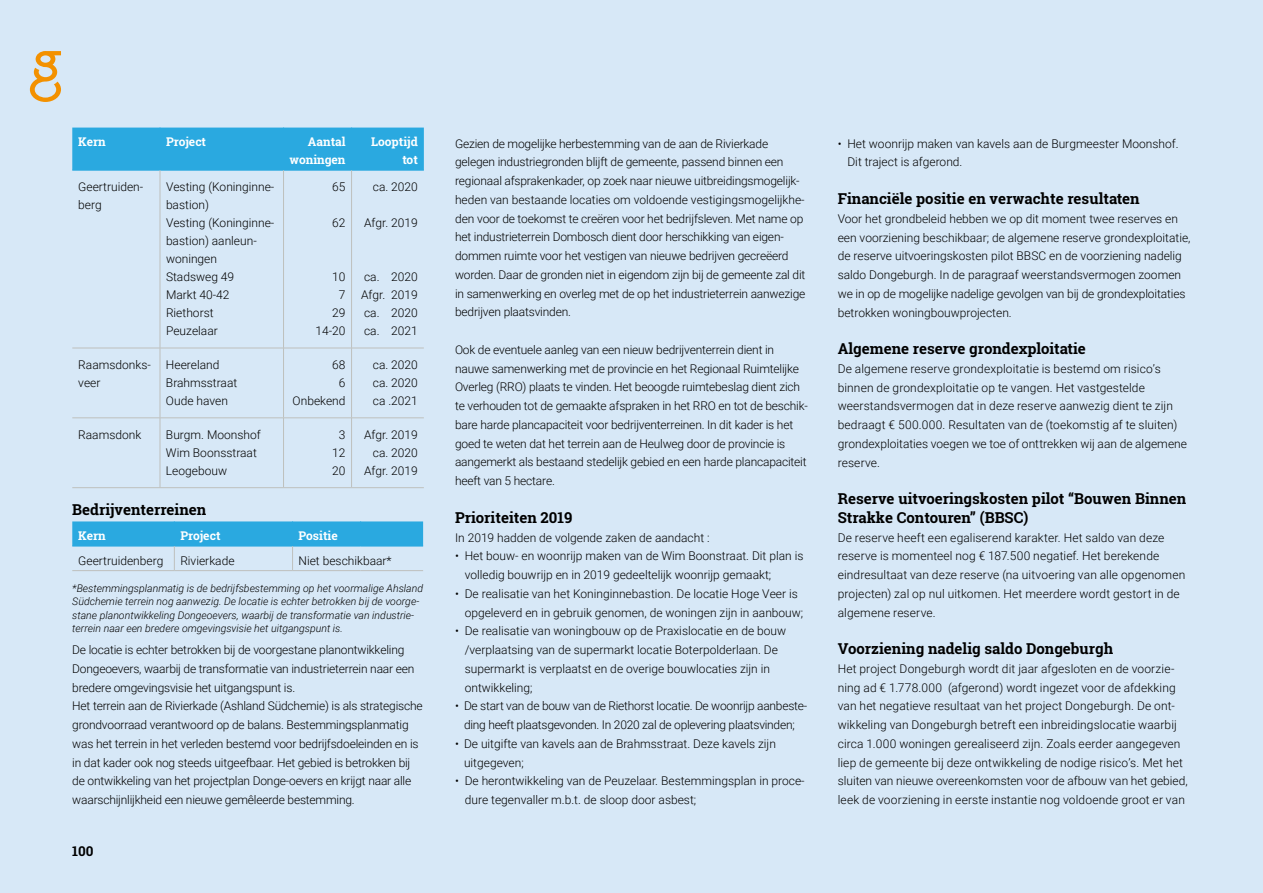
<style>
.page{position:relative;width:1263px;height:893px;background:#d7e8f7}
.page>*{position:absolute;margin:0;border:0;box-sizing:border-box;transform-origin:0 0}
.t1{font:700 15px/18.8px "Roboto Slab";color:#000}
.t2{font:700 13.5px "Roboto Slab";color:#000}
.t3{font:300 12px/18.8px "Roboto";color:#000}
.t4{font:300 12px/18.8px "Roboto";letter-spacing:-.02em;color:#000;text-align:center}
.t5{font:700 12px/18px "Roboto Slab";color:#fff;text-align:right}
.t6{font:italic 300 10.5px/13.5px "Roboto";color:#000}
</style>
<div class="page">
<div style="left:72px;top:128px;width:352px;height:42px;background:#2aa9e0"></div>
<hr style="left:160px;top:128px;width:1px;height:42px;background:#2aa9e0">
<hr style="left:283px;top:128px;width:1px;height:42px;background:#2aa9e0">
<hr style="left:351px;top:128px;width:1px;height:42px;background:#2aa9e0">
<hr style="left:72px;top:170px;width:88px;height:1px;background:#2aa9e0">
<hr style="left:160px;top:170px;width:123px;height:1px;background:#2aa9e0">
<hr style="left:284px;top:170px;width:68px;height:1px;background:#2aa9e0">
<hr style="left:352px;top:170px;width:72px;height:1px;background:#2aa9e0">
<hr style="left:160px;top:170px;width:1px;height:178px;background:#bec0bd">
<hr style="left:283px;top:170px;width:1px;height:178px;background:#bec0bd">
<hr style="left:351px;top:170px;width:1px;height:178px;background:#bec0bd">
<hr style="left:72px;top:348px;width:88px;height:1px;background:#bec0bd">
<hr style="left:160px;top:348px;width:123px;height:1px;background:#bec0bd">
<hr style="left:160px;top:348px;width:1px;height:70px;background:#bec0bd">
<hr style="left:284px;top:348px;width:68px;height:1px;background:#bec0bd">
<hr style="left:283px;top:348px;width:1px;height:70px;background:#bec0bd">
<hr style="left:352px;top:348px;width:72px;height:1px;background:#bec0bd">
<hr style="left:351px;top:348px;width:1px;height:70px;background:#bec0bd">
<hr style="left:72px;top:418px;width:88px;height:1px;background:#bec0bd">
<hr style="left:160px;top:418px;width:123px;height:1px;background:#bec0bd">
<hr style="left:160px;top:418px;width:1px;height:69px;background:#bec0bd">
<hr style="left:284px;top:418px;width:68px;height:1px;background:#bec0bd">
<hr style="left:283px;top:418px;width:1px;height:69px;background:#bec0bd">
<hr style="left:352px;top:418px;width:72px;height:1px;background:#bec0bd">
<hr style="left:351px;top:418px;width:1px;height:69px;background:#bec0bd">
<hr style="left:72px;top:487px;width:88px;height:1px;background:#bec0bd">
<hr style="left:160px;top:487px;width:123px;height:1px;background:#bec0bd">
<hr style="left:284px;top:487px;width:68px;height:1px;background:#bec0bd">
<hr style="left:352px;top:487px;width:72px;height:1px;background:#bec0bd">
<svg style="left:72px;top:521px;width:351px;height:49px"></svg>
<hr style="left:72px;top:570px;width:102px;height:1px;background:#bec0bd">
<hr style="left:174px;top:570px;width:119px;height:1px;background:#bec0bd">
<hr style="left:293px;top:570px;width:68px;height:1px;background:#bec0bd">
<hr style="left:361px;top:570px;width:62px;height:1px;background:#bec0bd">
<svg style="left:30px;top:51px;width:31px;height:51px"></svg>
<p class="t5" style="left:78px;top:133px;width:29px">Kern</p>
<p class="t5" style="left:166px;top:133px;width:42px">Project</p>
<p class="t5" style="left:289px;top:133px;width:58px">Aantal woningen</p>
<p class="t5" style="left:371px;top:133px;width:48px">Looptijd tot</p>
<p class="t3" style="left:78px;top:178px;width:66px;line-height:18px">Geertruiden&shy;berg</p>
<p class="t3" style="left:166px;top:178px;width:110px;line-height:18px">Vesting (Koninginne&shy;bastion)<br>Vesting (Koninginne&shy;bastion) aanleun&shy;woningen<br>Stadsweg 49<br>Markt 40-42<br>Riethorst<br>Peuzelaar</p>
<p class="t3" style="left:332px;top:177px;width:15px">65</p>
<p class="t3" style="left:373px;top:177px;width:46px">ca. 2020</p>
<p class="t3" style="left:364px;top:213px;width:55px">Afgr. 2019</p>
<p class="t3" style="left:332px;top:213px;width:15px">62</p>
<p class="t3" style="left:361px;top:268px;width:58px;line-height:18px;text-align:justify">ca. 2020<br>Afgr. 2019 ca. 2020 ca. 2021</p>
<p class="t3" style="left:315px;top:268px;width:32px;line-height:18px;text-align:right">10<br>7<br>29<br>14-20</p>
<p class="t3" style="left:78px;top:355px;width:74px;line-height:18px">Raamsdonks&shy;veer</p>
<p class="t3" style="left:166px;top:355px;width:73px;line-height:18px">Heereland<br>Brahmsstraat<br>Oude haven</p>
<p class="t3" style="left:293px;top:355px;width:54px;line-height:18px;text-align:right">68<br>6<br>Onbekend</p>
<p class="t3" style="left:373px;top:355px;width:46px;line-height:18px;text-align:justify">ca. 2020 ca. 2020 ca .2021</p>
<p class="t3" style="left:78px;top:425px;width:65px">Raamsdonk</p>
<p class="t3" style="left:166px;top:425px;width:96px;line-height:18px">Burgm. Moonshof<br>Wim Boonsstraat<br>Leogebouw</p>
<p class="t3" style="left:332px;top:425px;width:15px;line-height:18px;text-align:center">3<br>12<br>20</p>
<p class="t3" style="left:364px;top:425px;width:55px;line-height:18px;text-align:right">Afgr. 2019 ca. 2020<br>Afgr. 2019</p>
<p class="t1" style="left:72px;top:500px;width:136px">Bedrijventerreinen</p>
<p class="t5" style="left:78px;top:527px;width:29px">Kern</p>
<p class="t5" style="left:180px;top:527px;width:42px">Project</p>
<p class="t5" style="left:299px;top:527px;width:41px">Positie</p>
<p class="t3" style="left:78px;top:550px;width:87px">Geertruidenberg</p>
<p class="t3" style="left:180px;top:550px;width:56px">Rivierkade</p>
<p class="t3" style="left:299px;top:550px;width:95px">Niet beschikbaar*</p>
<p class="t6" style="left:72px;top:581px;width:352px">*Bestemmingsplanmatig is de bedrijfsbestemming op het voormalige Ahsland Südchemie terrein nog aanwezig. De locatie is echter betrokken bij de voorge&shy;stane planontwikkeling Dongeoevers, waarbij de transformatie van industrie&shy;terrein naar een bredere omgevingsvisie het uitgangspunt is.</p>
<p class="t3" style="left:72px;top:640px;width:352px">De locatie is echter betrokken bij de voorgestane planontwikkeling Dongeoevers, waarbij de transformatie van industrieterrein naar een bredere omgevingsvisie het uitgangspunt is.<br>Het terrein aan de Rivierkade (Ashland Südchemie) is als strategische grondvoorraad verantwoord op de balans. Bestemmingsplanmatig was het terrein in het verleden bestemd voor bedrijfsdoeleinden en is in dat kader ook nog steeds uitgeefbaar. Het gebied is betrokken bij de ontwikkeling van het projectplan Donge-oevers en krijgt naar alle waarschijnlijkheid een nieuwe gemêleerde bestemming.</p>
<p class="t2" style="left:72px;top:842px;width:23px">100</p>
<p class="t3" style="left:455px;top:134px;width:352px">Gezien de mogelijke herbestemming van de aan de Rivierkade gelegen industriegronden blijft de gemeente, passend binnen een regionaal afsprakenkader, op zoek naar nieuwe uitbreidingsmogelijk&shy;heden van bestaande locaties om voldoende vestigingsmogelijkhe&shy;den voor de toekomst te creëren voor het bedrijfsleven. Met name op het industrieterrein Dombosch dient door herschikking van eigen&shy;dommen ruimte voor het vestigen van nieuwe bedrijven gecreëerd worden. Daar de gronden niet in eigendom zijn bij de gemeente zal dit in samenwerking en overleg met de op het industrieterrein aanwezige bedrijven plaatsvinden.</p>
<p class="t3" style="left:455px;top:340px;width:354px">Ook de eventuele aanleg van een nieuw bedrijventerrein dient in nauwe samenwerking met de provincie en het Regionaal Ruimtelijke Overleg (RRO) plaats te vinden. Het beoogde ruimtebeslag dient zich te verhouden tot de gemaakte afspraken in het RRO en tot de beschik&shy;bare harde plancapaciteit voor bedrijventerreinen. In dit kader is het goed te weten dat het terrein aan de Heulweg door de provincie is aangemerkt als bestaand stedelijk gebied en een harde plancapaciteit heeft van 5 hectare.</p>
<p class="t1" style="left:455px;top:508px;width:119px">Prioriteiten 2019</p>
<p class="t3" style="left:455px;top:527px;width:256px">In 2019 hadden de volgende zaken de aandacht :</p>
<p class="t3" style="left:465px;top:546px;width:340px;text-indent:-10px">• Het bouw- en woonrijp maken van de Wim Boonstraat. Dit plan is volledig bouwrijp en in 2019 gedeeltelijk woonrijp gemaakt;</p>
<p class="t3" style="left:465px;top:584px;width:340px;text-indent:-10px">• De realisatie van het Koninginnebastion. De locatie Hoge Veer is opgeleverd en in gebruik genomen, de woningen zijn in aanbouw;</p>
<p class="t3" style="left:465px;top:621px;width:323px;text-indent:-10px">• De realisatie van woningbouw op de Praxislocatie en de bouw /verplaatsing van de supermarkt locatie Boterpolderlaan. De supermarkt is verplaatst en de overige bouwlocaties zijn in ontwikkeling;</p>
<p class="t4" style="left:455px;top:696px;width:354px">• De start van de bouw van de Riethorst locatie. De woonrijp aanbeste&shy;ding heeft plaatsgevonden. In 2020 zal de oplevering plaatsvinden;</p>
<p class="t3" style="left:464px;top:734px;width:313px;text-indent:-9px">• De uitgifte van kavels aan de Brahmsstraat. Deze kavels zijn uitgegeven;</p>
<p class="t3" style="left:465px;top:771px;width:341px;text-indent:-10px">• De herontwikkeling van de Peuzelaar. Bestemmingsplan in proce&shy;dure tegenvaller m.b.t. de sloop door asbest;</p>
<p class="t3" style="left:847px;top:134px;width:333px;text-indent:-10px">• Het woonrijp maken van kavels aan de Burgmeester Moonshof.<br>Dit traject is afgerond.</p>
<p class="t1" style="left:838px;top:189px;width:304px">Financiële positie en verwachte resultaten</p>
<p class="t3" style="left:838px;top:209px;width:354px">Voor het grondbeleid hebben we op dit moment twee reserves en een voorziening beschikbaar; de algemene reserve grondexploitatie, de reserve uitvoeringskosten pilot BBSC en de voorziening nadelig saldo Dongeburgh. In de paragraaf weerstandsvermogen zoomen we in op de mogelijke nadelige gevolgen van bij de grondexploitaties betrokken woningbouwprojecten.</p>
<p class="t1" style="left:838px;top:339px;width:250px">Algemene reserve grondexploitatie</p>
<p class="t3" style="left:838px;top:359px;width:351px">De algemene reserve grondexploitatie is bestemd om risico’s binnen de grondexploitatie op te vangen. Het vastgestelde weerstandsvermogen dat in deze reserve aanwezig dient te zijn bedraagt € 500.000. Resultaten van de (toekomstig af te sluiten) grondexploitaties voegen we toe of onttrekken wij aan de algemene reserve.</p>
<p class="t1" style="left:838px;top:489px;width:350px">Reserve uitvoeringskosten pilot “Bouwen Binnen<br>Strakke Contouren” (BBSC)</p>
<p class="t3" style="left:838px;top:527px;width:349px">De reserve heeft een egaliserend karakter. Het saldo van deze reserve is momenteel nog € 187.500 negatief. Het berekende eindresultaat van deze reserve (na uitvoering van alle opgenomen projecten) zal op nul uitkomen. Het meerdere wordt gestort in de algemene reserve.</p>
<p class="t1" style="left:838px;top:639px;width:277px">Voorziening nadelig saldo Dongeburgh</p>
<p class="t3" style="left:838px;top:659px;width:352px">Het project Dongeburgh wordt dit jaar afgesloten en de voorzie&shy;ning ad € 1.778.000 (afgerond) wordt ingezet voor de afdekking van het negatieve resultaat van het project Dongeburgh. De ont&shy;wikkeling van Dongeburgh betreft een inbreidingslocatie waarbij circa 1.000 woningen gerealiseerd zijn. Zoals eerder aangegeven liep de gemeente bij deze ontwikkeling de nodige risico’s. Met het sluiten van nieuwe overeenkomsten voor de afbouw van het gebied, leek de voorziening in eerste instantie nog voldoende groot er van</p>
</div>
